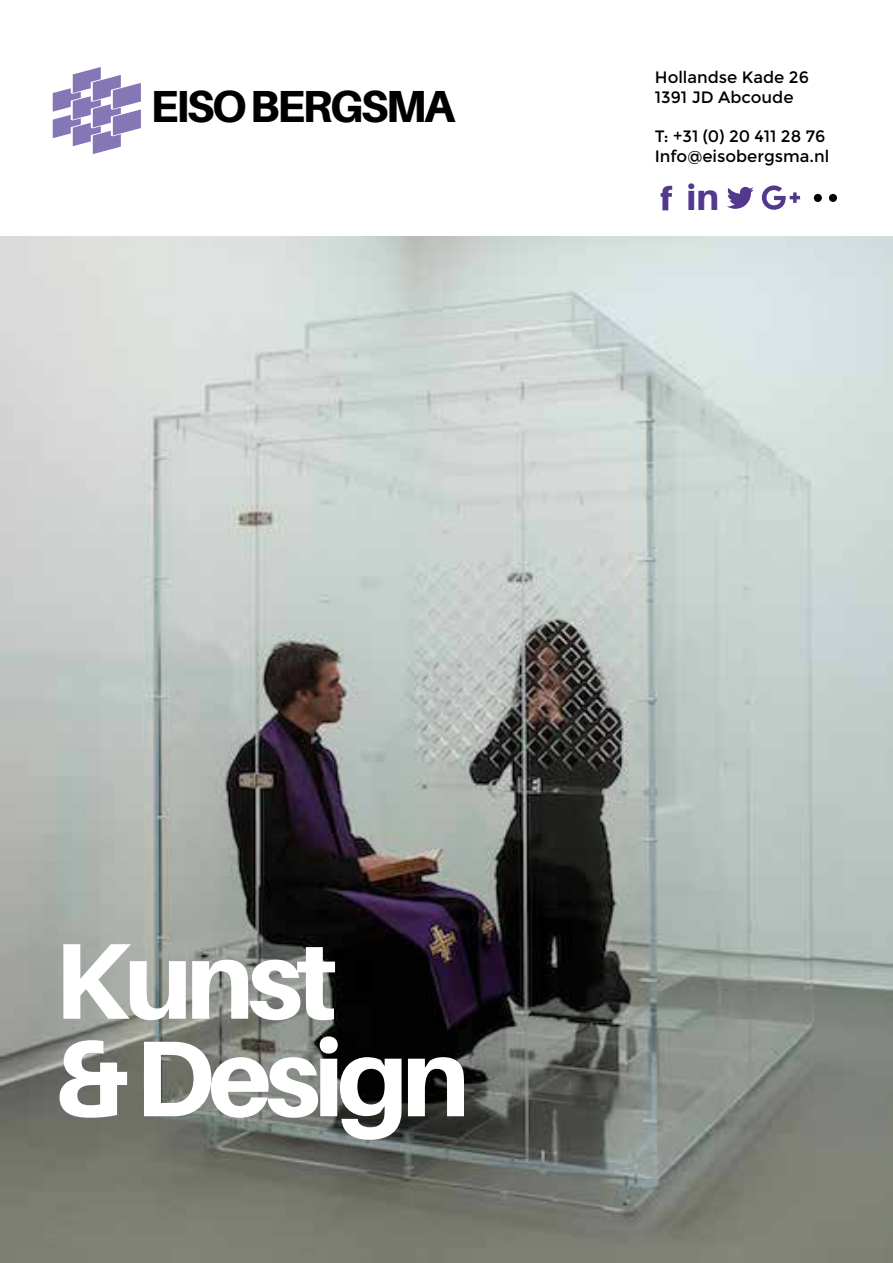
<style>
.page{position:relative;width:893px;height:1263px;background:#fff}
.page>*{position:absolute;margin:0;border:0;box-sizing:border-box;transform-origin:0 0}
.t1{font:800 108px/97.5px "Aileron";letter-spacing:-.06em;color:#fff}
.t2{font:54px "Montserrat";color:#000}
.t3{font:800 45px "Aileron";letter-spacing:-.06em;color:#000}
.t4{font:800 36px "Aileron";color:#53398e}
.t5{font:16.5px/19.8px "Montserrat";color:#000}
</style>
<div class="page">
<svg style="left:762px;top:185px;width:38px;height:25px"></svg>
<svg style="left:661px;top:186px;width:11px;height:24px"></svg>
<svg style="left:727px;top:187px;width:27px;height:22px"></svg>
<img style="left:0;top:236px;width:893px;height:1027px">
<svg style="left:53px;top:67px;width:88px;height:87px"></svg>
<h3 class="t3" style="left:151px;top:81px;width:306px">EISO BERGSMA</h3>
<p class="t5" style="left:655px;top:67px;width:156px">Hollandse Kade 26<br>1391 JD Abcoude</p>
<p class="t5" style="left:655px;top:127px;width:176px">T: +31 (0) 20 411 28 76<br>Info@eisobergsma.nl</p>
<h3 class="t4" style="left:687px;top:177px;width:34px">in</h3>
<h2 class="t2" style="left:810px;top:151px;width:32px">..</h2>
<h1 class="t1" style="left:54px;top:932px;width:417px">Kunst<br>&amp; Design</h1>
</div>
